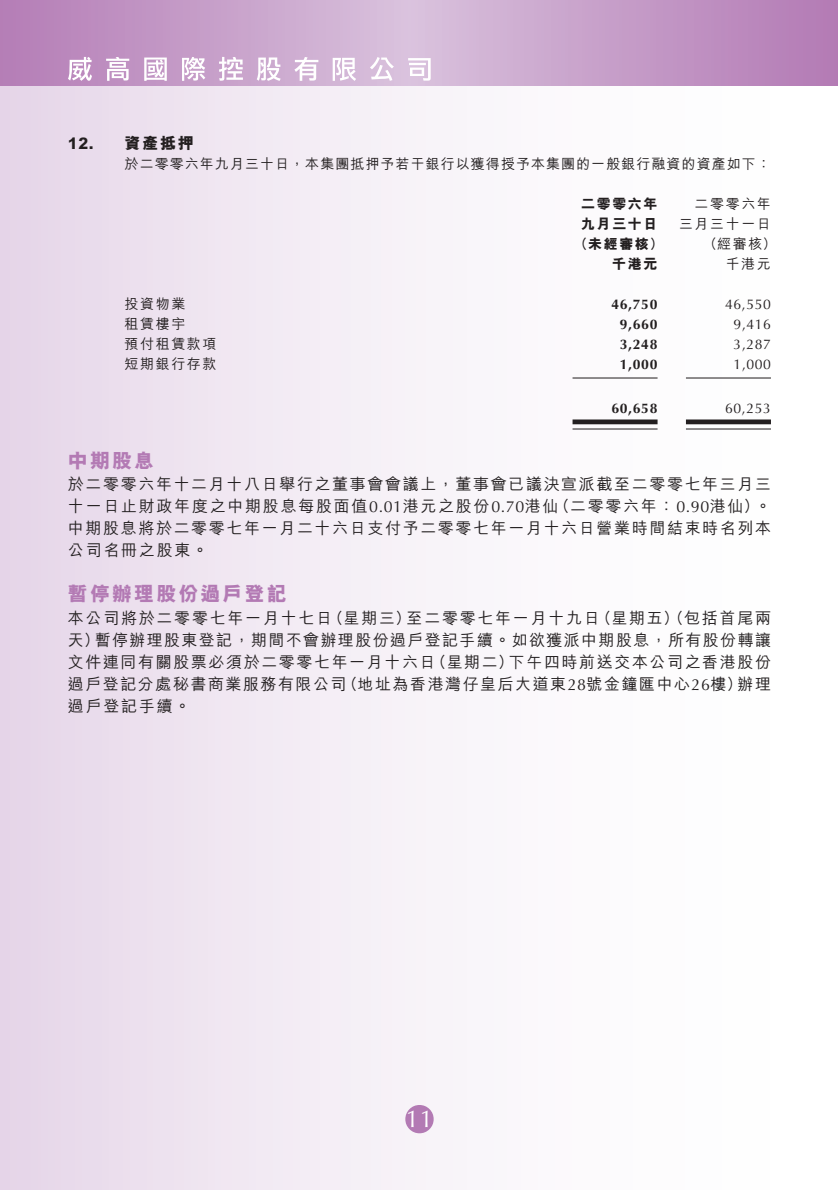
<style>
.page{position:relative;width:838px;height:1190px;background:#fff}
.page>*{position:absolute;margin:0;border:0;box-sizing:border-box;transform-origin:0 0}
.t1{font:24px "Optima";color:#fff}
.t2{font:800 20px "M Hei";letter-spacing:.105em;color:#b37ab4}
.t3{font:500 16px/22px "M Hei";letter-spacing:.1em;color:#231f20;text-align:justify}
.t4{font:800 16px "M Hei";color:#231f20}
.t5{font:500 14px "M Hei";letter-spacing:.075em;color:#231f20}
.t6{font:700 14px "Optima";letter-spacing:.05em;color:#231f20}
.t7{font:14px "Optima";letter-spacing:.04em;color:#231f20}
.t8{font:800 14px "M Hei";letter-spacing:.11em;color:#231f20}
.s1{font-family:"Optima";font-weight:400}
</style>
<div class="page">
<div style="left:0;top:0;width:838px;height:1190px;background:linear-gradient(to right,#e8daeb,#fff)"></div>
<svg style="left:0;top:0;width:838px;height:85px;background:#c59dc8"></svg>
<svg style="left:68px;top:57px;width:24px;height:24px"></svg>
<svg style="left:106px;top:57px;width:23px;height:24px"></svg>
<svg style="left:144px;top:58px;width:23px;height:23px"></svg>
<svg style="left:182px;top:57px;width:23px;height:24px"></svg>
<svg style="left:219px;top:57px;width:24px;height:24px"></svg>
<svg style="left:257px;top:57px;width:24px;height:24px"></svg>
<svg style="left:294px;top:57px;width:24px;height:24px"></svg>
<svg style="left:333px;top:58px;width:23px;height:23px"></svg>
<svg style="left:370px;top:57px;width:24px;height:24px"></svg>
<svg style="left:408px;top:58px;width:23px;height:23px"></svg>
<svg style="left:405px;top:1105px;width:29px;height:28px"></svg>
<hr style="left:573px;top:378px;width:85px;height:1px;background:#231f20">
<hr style="left:686px;top:378px;width:85px;height:1px;background:#231f20">
<hr style="left:573px;top:420px;width:85px;height:4px;background:#231f20">
<hr style="left:573px;top:429px;width:85px;height:1px;background:#231f20">
<hr style="left:686px;top:420px;width:85px;height:4px;background:#231f20">
<hr style="left:686px;top:429px;width:85px;height:1px;background:#231f20">
<p class="t4" style="left:68px;top:137px;width:128px">12. 資產抵押</p>
<p class="t5" style="left:125px;top:158px;width:648px">於二零零六年九月三十日，本集團抵押予若干銀行以獲得授予本集團的一般銀行融資的資產如下：</p>
<p class="t8" style="left:581px;top:198px;width:78px">二零零六年</p>
<p class="t5" style="left:695px;top:198px;width:78px">二零零六年</p>
<p class="t8" style="left:581px;top:218px;width:78px">九月三十日</p>
<p class="t5" style="left:679px;top:218px;width:93px">三月三十一日</p>
<p class="t8" style="left:574px;top:238px;width:91px">（未經審核）</p>
<p class="t5" style="left:703px;top:238px;width:75px">（經審核）</p>
<p class="t8" style="left:612px;top:258px;width:47px">千港元</p>
<p class="t5" style="left:726px;top:258px;width:47px">千港元</p>
<p class="t5" style="left:125px;top:298px;width:62px">投資物業</p>
<p class="t6" style="left:611px;top:299px;width:48px">46,750</p>
<p class="t7" style="left:725px;top:299px;width:47px">46,550</p>
<p class="t5" style="left:125px;top:318px;width:62px">租賃樓宇</p>
<p class="t6" style="left:620px;top:319px;width:39px">9,660</p>
<p class="t7" style="left:734px;top:319px;width:39px">9,416</p>
<p class="t5" style="left:125px;top:338px;width:93px">預付租賃款項</p>
<p class="t6" style="left:620px;top:339px;width:39px">3,248</p>
<p class="t7" style="left:734px;top:339px;width:39px">3,287</p>
<p class="t5" style="left:125px;top:358px;width:93px">短期銀行存款</p>
<p class="t6" style="left:620px;top:359px;width:39px">1,000</p>
<p class="t7" style="left:734px;top:359px;width:39px">1,000</p>
<p class="t6" style="left:611px;top:403px;width:48px">60,658</p>
<p class="t7" style="left:725px;top:403px;width:47px">60,253</p>
<p class="t2" style="left:68px;top:452px;width:88px">中期股息</p>
<p class="t3" style="left:68px;top:475px;width:705px">於二零零六年十二月十八日舉行之董事會會議上，董事會已議決宣派截至二零零七年三月三十一日止財政年度之中期股息每股面值<span class="s1">0.01</span>港元之股份<span class="s1">0.70</span>港仙（二零零六年：<span class="s1">0.90</span>港仙）。中期股息將於二零零七年一月二十六日支付予二零零七年一月十六日營業時間結束時名列本公司名冊之股東。</p>
<p class="t2" style="left:68px;top:586px;width:220px">暫停辦理股份過戶登記</p>
<p class="t3" style="left:68px;top:609px;width:705px">本公司將於二零零七年一月十七日（星期三）至二零零七年一月十九日（星期五）（包括首尾兩天）暫停辦理股東登記，期間不會辦理股份過戶登記手續。如欲獲派中期股息，所有股份轉讓文件連同有關股票必須於二零零七年一月十六日（星期二）下午四時前送交本公司之香港股份過戶登記分處秘書商業服務有限公司（地址為香港灣仔皇后大道東<span class="s1">28</span>號金鐘匯中心<span class="s1">26</span>樓）辦理過戶登記手續。</p>
<h1 class="t1" style="left:406px;top:1109px;width:29px">11</h1>
</div>
